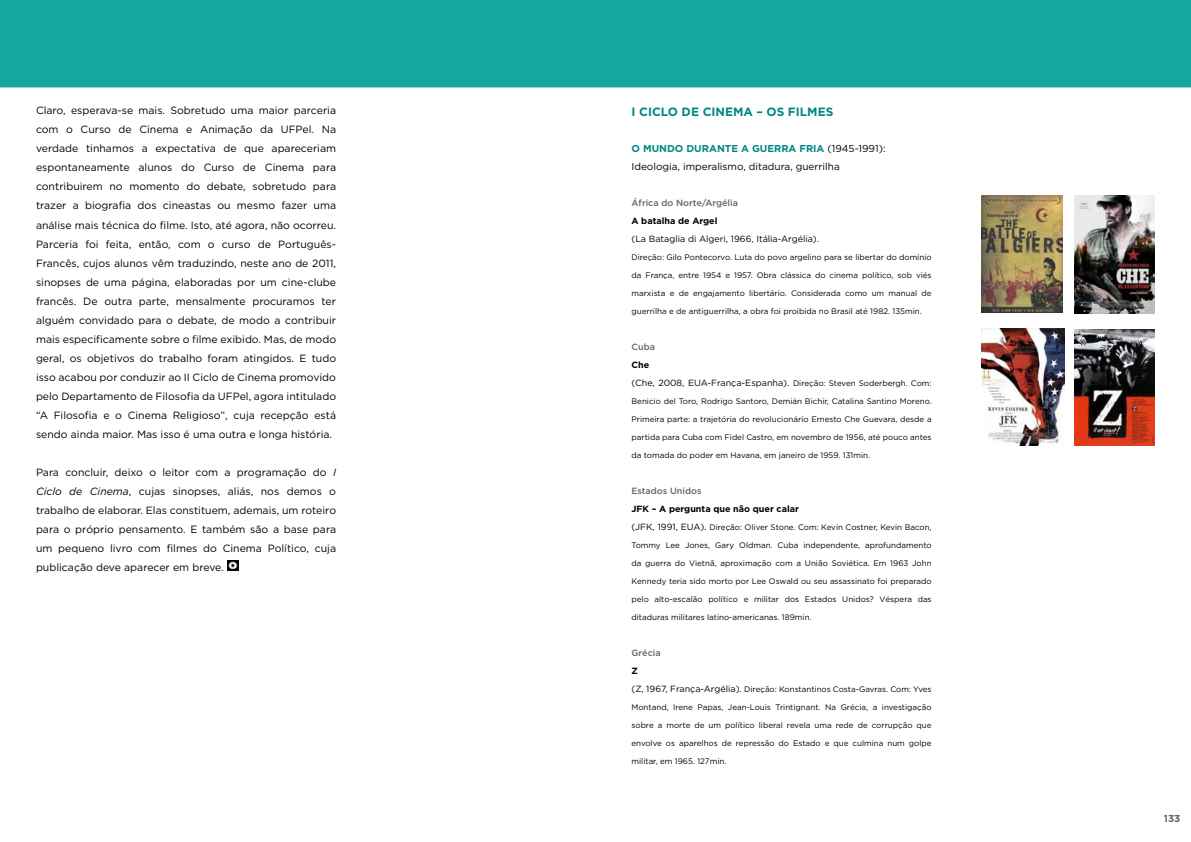
<style>
.page{position:relative;width:1191px;height:842px;background:#fff}
.page>*{position:absolute;margin:0;border:0;box-sizing:border-box;transform-origin:0 0}
.t1{font:700 12px "Gotham HTF";color:#008785}
.t2{font:10.5px/19px "Gotham HTF";color:#000;text-align:justify}
.t3{font:10px/18px "Gotham HTF";color:#000}
.t4{font:700 10px "Gotham HTF";color:#008785}
.t5{font:700 10px "Gotham HTF";color:#65655e}
.t6{font:9px/18px "Gotham HTF";color:#000}
.t7{font:500 9px "Gotham HTF";color:#65655e}
.t8{font:700 9px "Gotham HTF";color:#000}
.t9{font:8px "Gotham HTF";color:#000}
.s1{font-style:italic}
.s2{font-weight:700;color:#008785}
.s3{font-weight:700}
.s4{font-size:8px}
.s5{font-size:9px}
</style>
<div class="page">
<img style="left:0;top:0;width:1191px;height:571px">
<svg style="left:227px;top:560px;width:11px;height:11px"></svg>
<img style="left:982px;top:196px;width:80px;height:116px">
<img style="left:1074px;top:196px;width:80px;height:117px">
<img style="left:982px;top:328px;width:83px;height:118px">
<img style="left:1074px;top:329px;width:81px;height:117px">
<p class="t2" style="left:36px;top:101px;width:302px">Claro, esperava-se mais. Sobretudo uma maior parceria com o Curso de Cinema e Animação da UFPel. Na verdade tinhamos a expectativa de que apareceriam espontaneamente alunos do Curso de Cinema para contribuirem no momento do debate, sobretudo para trazer a biografia dos cineastas ou mesmo fazer uma análise mais técnica do filme. Isto, até agora, não ocorreu.<br>Parceria foi feita, então, com o curso de Português-Francês, cujos alunos vêm traduzindo, neste ano de 2011, sinopses de uma página, elaboradas por um cine-clube francês. De outra parte, mensalmente procuramos ter alguém convidado para o debate, de modo a contribuir mais especificamente sobre o filme exibido. Mas, de modo geral, os objetivos do trabalho foram atingidos. E tudo isso acabou por conduzir ao II Ciclo de Cinema promovido pelo Departamento de Filosofia da UFPel, agora intitulado “A Filosofia e o Cinema Religioso”, cuja recepção está sendo ainda maior. Mas isso é uma outra e longa história.</p>
<p class="t2" style="left:36px;top:462px;width:301px">Para concluir, deixo o leitor com a programação do <span class="s1">I Ciclo de Cinema</span>, cujas sinopses, aliás, nos demos o trabalho de elaborar. Elas constituem, ademais, um roteiro para o próprio pensamento. E também são a base para um pequeno livro com filmes do Cinema Político, cuja publicação deve aparecer em breve.</p>
<h1 class="t1" style="left:631px;top:105px;width:203px">I Ciclo de Ci nema – Os fi lmes</h1>
<p class="t4" style="left:631px;top:142px;width:37px">O MUNDO</p>
<p class="t3" style="left:631px;top:139px;width:255px;text-indent:55px"><span class="s2">DURANTE A GUERRA FRIA</span> (1945-1991):<br>Ideologia, imperalismo, ditadura, guerrilha</p>
<p class="t7" style="left:631px;top:197px;width:108px">África do Norte/Argélia</p>
<p class="t8" style="left:631px;top:215px;width:87px">A batalha de Argel</p>
<p class="t6" style="left:631px;top:229px;width:189px">(La Bataglia di Algeri, 1966, Itália-Argélia).</p>
<p class="t9" style="left:631px;top:252px;width:302px">Direção: Gilo Pontecorvo. Luta do povo argelino para se libertar do domínio</p>
<p class="t9" style="left:631px;top:270px;width:301px">da França, entre 1954 e 1957. Obra clássica do cinema político, sob viés</p>
<p class="t9" style="left:631px;top:288px;width:302px">marxista e de engajamento libertário. Considerada como um manual de</p>
<p class="t9" style="left:631px;top:306px;width:292px">guerrilha e de antiguerrilha, a obra foi proibida no Brasil até 1982. 135min.</p>
<p class="t7" style="left:631px;top:341px;width:25px">Cuba</p>
<p class="t6" style="left:631px;top:355px;width:302px"><span class="s3">Che<br></span>(Che, 2008, EUA-França-Espanha). <span class="s4">Direção: Steven Soderbergh. Com:</span></p>
<p class="t9" style="left:631px;top:396px;width:302px">Benicio del Toro, Rodrigo Santoro, Demián Bichir, Catalina Santino Moreno.</p>
<p class="t9" style="left:631px;top:414px;width:302px">Primeira parte: a trajetória do revolucionário Ernesto Che Guevara, desde a</p>
<p class="t9" style="left:631px;top:432px;width:301px">partida para Cuba com Fidel Castro, em novembro de 1956, até pouco antes</p>
<p class="t9" style="left:631px;top:450px;width:240px">da tomada do poder em Havana, em janeiro de 1959. 131min.</p>
<p class="t7" style="left:631px;top:485px;width:71px">Estados Unidos</p>
<p class="t8" style="left:631px;top:503px;width:169px">JFK – A pergunta que não quer calar</p>
<p class="t9" style="left:631px;top:522px;width:301px"><span class="s5">(JFK, 1991, EUA).</span> Direção: Oliver Stone. Com: Kevin Costner, Kevin Bacon,</p>
<p class="t9" style="left:631px;top:540px;width:301px">Tommy Lee Jones, Gary Oldman. Cuba independente, aprofundamento</p>
<p class="t9" style="left:631px;top:558px;width:301px">da guerra do Vietnã, aproximação com a União Soviética. Em 1963 John</p>
<p class="t9" style="left:631px;top:576px;width:301px">Kennedy teria sido morto por Lee Oswald ou seu assassinato foi preparado</p>
<p class="t9" style="left:631px;top:594px;width:302px">pelo alto-escalão político e militar dos Estados Unidos? Véspera das</p>
<p class="t9" style="left:631px;top:612px;width:181px">ditaduras militares latino-americanas. 189min.</p>
<p class="t7" style="left:631px;top:647px;width:31px">Grécia</p>
<p class="t8" style="left:631px;top:665px;width:8px">Z</p>
<p class="t9" style="left:631px;top:684px;width:301px"><span class="s5">(Z, 1967, França-Argélia).</span> Direção: Konstantinos Costa-Gavras. Com: Yves</p>
<p class="t9" style="left:631px;top:702px;width:301px">Montand, Irene Papas, Jean-Louis Trintignant. Na Grécia, a investigação</p>
<p class="t9" style="left:631px;top:720px;width:301px">sobre a morte de um político liberal revela uma rede de corrupção que</p>
<p class="t9" style="left:631px;top:738px;width:301px">envolve os aparelhos de repressão do Estado e que culmina num golpe</p>
<p class="t9" style="left:631px;top:756px;width:96px">militar, em 1965. 127min.</p>
<p class="t5" style="left:1163px;top:813px;width:18px">133</p>
</div>
